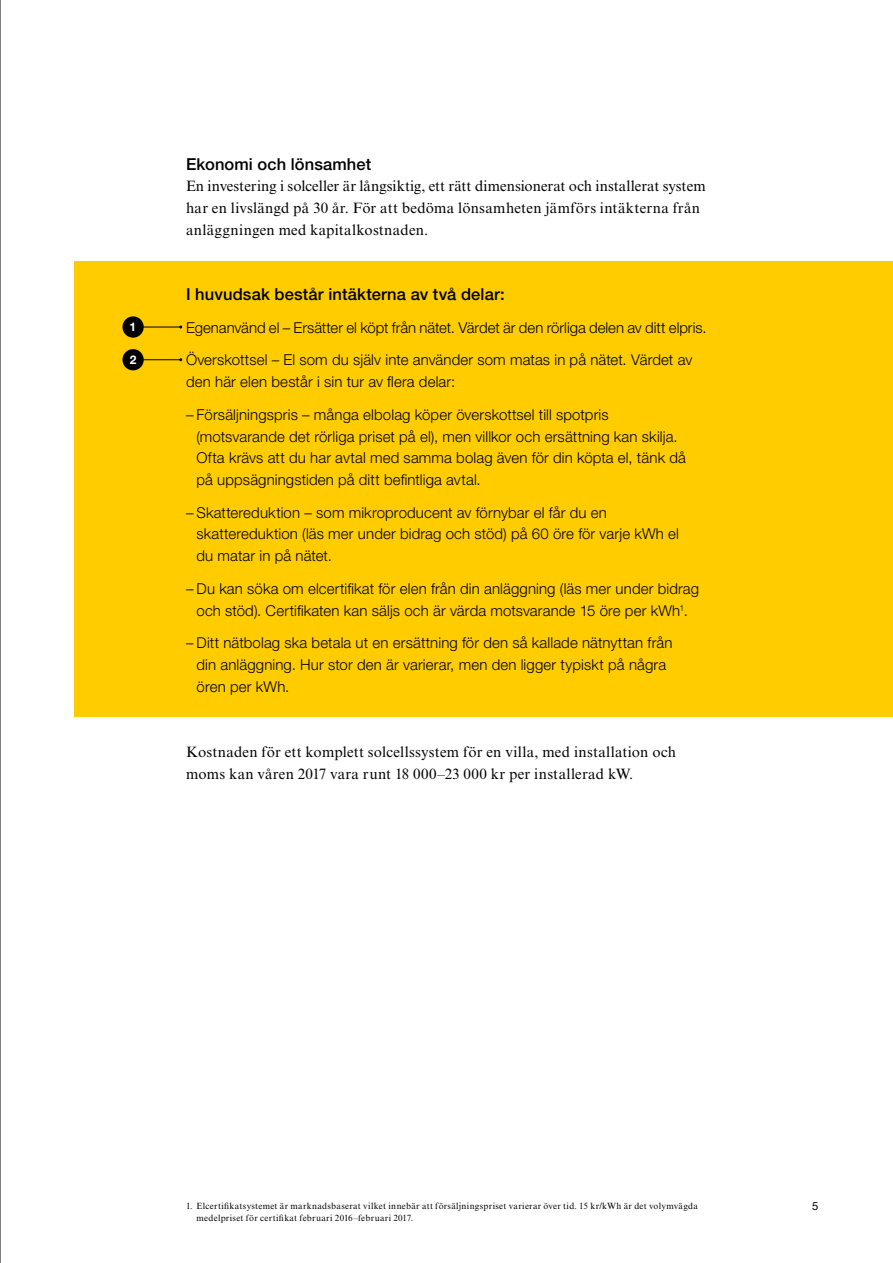
<style>
.page{position:relative;width:893px;height:1263px;background:#fff}
.page>*{position:absolute;margin:0;border:0;box-sizing:border-box;transform-origin:0 0}
.t1{font:500 16.5px "Helvetica Neue LT Std";letter-spacing:.005em;color:#000}
.t2{font:300 15px/21.8px "Helvetica Neue LT Std";letter-spacing:.01em;color:#000}
.t3{font:15px/21.8px "Times New Roman MT Std";letter-spacing:.015em;color:#000}
.t4{font:700 12px "Helvetica Neue LT Std";color:#fff}
.t5{font:11.25px "Helvetica Neue LT Std";color:#000}
.t6{font:9px/12px "Times New Roman MT Std";letter-spacing:.035em;color:#000}
</style>
<div class="page">
<div style="left:74px;top:261px;width:819px;height:455px;background:#fc0"></div>
<div style="left:122px;top:316px;width:22px;height:22px;background:#000;border-radius:50%"></div>
<div style="left:122px;top:349px;width:22px;height:21px;background:#000;border-radius:50%"></div>
<hr style="left:142px;top:327px;width:39px;height:1px;background:#000">
<hr style="left:142px;top:359px;width:39px;height:1px;background:#000">
<hr style="left:0;top:0;width:1px;height:1263px;background:#000">
<p class="t4" style="left:129px;top:320px;width:8px">1</p>
<p class="t4" style="left:130px;top:352px;width:8px">2</p>
<h2 class="t1" style="left:186px;top:154px;width:187px">Ekonomi och lönsamhet</h2>
<p class="t3" style="left:186px;top:175px;width:521px">En investering i solceller är långsiktig, ett rätt dimensionerat och installerat system har en livslängd på 30 år. För att bedöma lönsamheten jämförs intäkterna från anläggningen med kapitalkostnaden.</p>
<h2 class="t1" style="left:186px;top:284px;width:320px">I huvudsak består intäkterna av två delar:</h2>
<p class="t2" style="left:186px;top:311px;width:522px;line-height:32.7px">Egenanvänd el – Ersätter el köpt från nätet. Värdet är den rörliga delen av ditt elpris.<br>Överskottsel – El som du själv inte använder som matas in på nätet. Värdet av</p>
<p class="t2" style="left:186px;top:371px;width:271px">den här elen består i sin tur av flera delar:</p>
<p class="t2" style="left:197px;top:403px;width:491px;text-indent:-10px">– Försäljningspris – många elbolag köper överskottsel till spotpris (motsvarande det rörliga priset på el), men villkor och ersättning kan skilja.<br>Ofta krävs att du har avtal med samma bolag även för din köpta el, tänk då på uppsägningstiden på ditt befintliga avtal.</p>
<p class="t2" style="left:197px;top:501px;width:484px;text-indent:-10px">– Skattereduktion – som mikroproducent av förnybar el får du en skattereduktion (läs mer under bidrag och stöd) på 60 öre för varje kWh el du matar in på nätet.</p>
<p class="t2" style="left:186px;top:577px;width:515px;text-align:center">– Du kan söka om elcertifikat för elen från din anläggning (läs mer under bidrag och stöd). Certifikaten kan säljs och är värda motsvarande 15 öre per kWh<sup>1</sup>.</p>
<p class="t2" style="left:197px;top:632px;width:477px;text-indent:-10px">– Ditt nätbolag ska betala ut en ersättning för den så kallade nätnyttan från din anläggning. Hur stor den är varierar, men den ligger typiskt på några ören per kWh.</p>
<p class="t3" style="left:186px;top:741px;width:492px">Kostnaden för ett komplett solcellssystem för en villa, med installation och moms kan våren 2017 vara runt 18 000–23 000 kr per installerad kW.</p>
<h3 class="t6" style="left:197px;top:1200px;width:503px;text-indent:-11px">1. Elcertifikatsystemet är marknadsbaserat vilket innebär att försäljningspriset varierar över tid. 15 kr/kWh är det volymvägda medelpriset för certifikat februari 2016–februari 2017.</h3>
<p class="t5" style="left:812px;top:1200px;width:8px">5</p>
</div>
